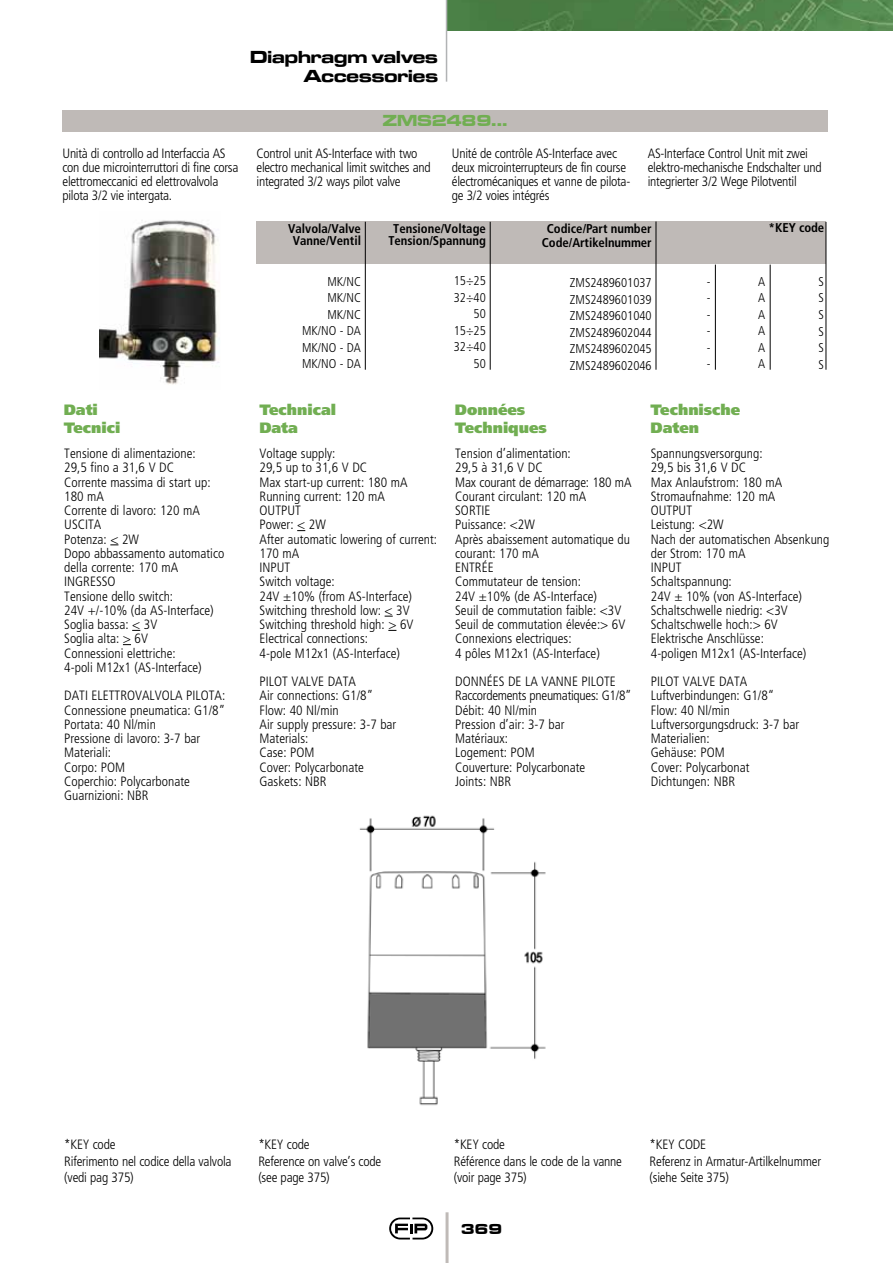
<style>
.page{position:relative;width:893px;height:1263px;background:#fff}
.page>*{position:absolute;margin:0;border:0;box-sizing:border-box;transform-origin:0 0}
.t1{font:18px/19.5px "Microgramma D Bold Exte";color:#000;text-align:right}
.t2{font:16.5px "Microgramma D Bold Exte";color:#71ae52}
.t3{font:900 15px/18px "Frutiger";color:#71ae52}
.t4{font:15px "Microgramma D Bold Exte";color:#000}
.t5{font:300 condensed 13.5px/14.2px "Frutiger";color:#000}
.t6{font:300 condensed 13.5px/14.2px "Frutiger";letter-spacing:-.02em;color:#000}
.t7{font:300 condensed 12.75px/16.5px "Frutiger";color:#000;text-align:justify}
.t8{font:700 condensed 12.75px/12px "Frutiger";color:#000;text-align:center}
</style>
<div class="page">
<hr style="left:446px;top:1212px;width:3px;height:51px;background:#bfbab7">
<svg style="left:389px;top:1217px;width:44px;height:22px"></svg>
<img style="left:447px;top:0;width:446px;height:30px">
<hr style="left:446px;top:0;width:1px;height:82px;background:#b1b3b4">
<div style="left:63px;top:111px;width:765px;height:21px;background:#bfbab7"></div>
<div style="left:257px;top:222px;width:569px;height:42px;background:#bfbab7"></div>
<hr style="left:365px;top:222px;width:1px;height:148px;background:#000">
<hr style="left:656px;top:221px;width:1px;height:149px;background:#000">
<hr style="left:826px;top:222px;width:1px;height:148px;background:#000">
<hr style="left:490px;top:222px;width:1px;height:148px;background:#000">
<hr style="left:715px;top:265px;width:1px;height:105px;background:#000">
<hr style="left:770px;top:265px;width:1px;height:105px;background:#000">
<img style="left:100px;top:220px;width:120px;height:165px">
<img style="left:359px;top:815px;width:187px;height:291px">
<h1 class="t1" style="left:250px;top:46px;width:189px">Diaphragm valves<br>Accessories</h1>
<p class="t2" style="left:383px;top:110px;width:126px">ZMS2489...</p>
<p class="t6" style="left:63px;top:146px;width:177px">Unità di controllo ad Interfaccia AS con due microinterruttori di fine corsa elettromeccanici ed elettrovalvola pilota 3/2 vie intergata.</p>
<p class="t6" style="left:257px;top:146px;width:176px">Control unit AS-Interface with two electro mechanical limit switches and integrated 3/2 ways pilot valve</p>
<p class="t6" style="left:452px;top:146px;width:180px">Unité de contrôle AS-Interface avec deux microinterrupteurs de fin course électromécaniques et vanne de pilota&shy;ge 3/2 voies intégrés</p>
<p class="t6" style="left:648px;top:146px;width:175px">AS-Interface Control Unit mit zwei elektro-mechanische Endschalter und integrierter 3/2 Wege Pilotventil</p>
<p class="t8" style="left:288px;top:223px;width:74px">Valvola/Valve<br>Vanne/Ventil</p>
<p class="t7" style="left:302px;top:273px;width:60px;text-align:right">MK/NC<br>MK/NC<br>MK/NC<br>MK/NO - DA<br>MK/NO - DA<br>MK/NO - DA</p>
<p class="t8" style="left:769px;top:222px;width:57px">*KEY code</p>
<p class="t8" style="left:388px;top:222px;width:99px">Tensione/Voltage<br>Tension/Spannung</p>
<p class="t7" style="left:454px;top:273px;width:34px;text-align:right">15÷25<br>32÷40<br>50<br>15÷25<br>32÷40<br>50</p>
<p class="t8" style="left:542px;top:222px;width:111px;line-height:13.5px">Codice/Part number<br>Code/Artikelnummer</p>
<p class="t7" style="left:570px;top:275px;width:83px">ZMS2489601037<br>ZMS2489601039<br>ZMS2489601040<br>ZMS2489602044<br>ZMS2489602045<br>ZMS2489602046</p>
<p class="t7" style="left:818px;top:273px;width:7px">S S S S S S</p>
<p class="t7" style="left:707px;top:273px;width:5px">- - - - - -</p>
<p class="t7" style="left:758px;top:273px;width:9px">A A A A A A</p>
<p class="t3" style="left:64px;top:400px;width:58px">Dati<br>Tecnici</p>
<p class="t5" style="left:64px;top:446px;width:161px">Tensione di alimentazione:<br>29,5 fino a 31,6 V DC<br>Corrente massima di start up:<br>180 mA<br>Corrente di lavoro: 120 mA<br>Uscita<br>Potenza: &lt; 2W<br>Dopo abbassamento automatico della corrente: 170 mA<br>INGRESSO<br>Tensione dello switch:<br>24V +/-10% (da AS-Interface)<br>Soglia bassa: &lt; 3V<br>Soglia alta: &gt; 6V<br>Connessioni elettriche:<br>4-poli M12x1 (AS-Interface)</p>
<p class="t5" style="left:64px;top:689px;width:162px">DATI ELETTROVALVOLA PILOTA:<br>Connessione pneumatica: G1/8”<br>Portata: 40 Nl/min<br>Pressione di lavoro: 3-7 bar<br>Materiali:<br>Corpo: POM<br>Coperchio: Polycarbonate<br>Guarnizioni: NBR</p>
<p class="t3" style="left:259px;top:400px;width:78px">Technical<br>Data</p>
<p class="t5" style="left:260px;top:446px;width:179px">Voltage supply:<br>29,5 up to 31,6 V DC<br>Max start-up current: 180 mA<br>Running current: 120 mA<br>Output<br>Power: &lt; 2W<br>After automatic lowering of current:<br>170 mA<br>Input<br>Switch voltage:<br>24V ±10% (from AS-Interface)<br>Switching threshold low: &lt; 3V<br>Switching threshold high: &gt; 6V<br>Electrical connections:<br>4-pole M12x1 (AS-Interface)</p>
<p class="t5" style="left:260px;top:674px;width:13px">Pilot</p>
<p class="t5" style="left:291px;top:674px;width:8px">valve</p>
<p class="t5" style="left:260px;top:674px;width:138px;text-indent:68px">data<br>Air connections: G1/8”<br>Flow: 40 Nl/min<br>Air supply pressure: 3-7 bar<br>Materials:<br>Case: POM<br>Cover: Polycarbonate<br>Gaskets: NBR</p>
<p class="t3" style="left:455px;top:400px;width:93px">Données<br>Techniques</p>
<p class="t5" style="left:455px;top:446px;width:178px">Tension d’alimentation:<br>29,5 à 31,6 V DC<br>Max courant de démarrage: 180 mA<br>Courant circulant: 120 mA<br>Sortie<br>Puissance: &lt;2W<br>Après abaissement automatique du courant: 170 mA<br>Entrée<br>Commutateur de tension:<br>24V ±10% (de AS-Interface)<br>Seuil de commutation faible: &lt;3V<br>Seuil de commutation élevée:&gt; 6V<br>Connexions electriques:<br>4 pôles M12x1 (AS-Interface)</p>
<p class="t5" style="left:455px;top:674px;width:16px">Données</p>
<p class="t5" style="left:508px;top:674px;width:42px">delavanne</p>
<p class="t5" style="left:455px;top:674px;width:178px;text-indent:126px">pilote<br>Raccordements pneumatiques: G1/8”<br>Débit: 40 Nl/min<br>Pression d’air: 3-7 bar<br>Matériaux:<br>Logement: POM<br>Couverture: Polycarbonate<br>Joints: NBR</p>
<p class="t3" style="left:651px;top:400px;width:91px">Technische<br>Daten</p>
<p class="t5" style="left:651px;top:446px;width:180px">Spannungsversorgung:<br>29,5 bis 31,6 V DC<br>Max Anlaufstrom: 180 mA<br>Stromaufnahme: 120 mA<br>OUTPUT<br>Leistung: &lt;2W<br>Nach der automatischen Absenkung der Strom: 170 mA<br>INPUT<br>Schaltspannung:<br>24V ± 10% (von AS-Interface)<br>Schaltschwelle niedrig: &lt;3V<br>Schaltschwelle hoch:&gt; 6V<br>Elektrische Anschlüsse:<br>4-poligen M12x1 (AS-Interface)</p>
<p class="t5" style="left:651px;top:674px;width:150px">PILOT VALVE DATA<br>Luftverbindungen: G1/8“<br>Flow: 40 Nl/min<br>Luftversorgungsdruck: 3-7 bar<br>Materialien:<br>Gehäuse: POM<br>Cover: Polycarbonat<br>Dichtungen: NBR</p>
<p class="t5" style="left:64px;top:1137px;width:169px;line-height:16.2px">*KEY code<br>Riferimento nel codice della valvola (vedi pag 375)</p>
<p class="t5" style="left:258px;top:1137px;width:124px;line-height:16.2px">*KEY code<br>Reference on valve’s code (see page 375)</p>
<p class="t5" style="left:454px;top:1137px;width:170px;line-height:16.2px">*KEY code<br>Référence dans le code de la vanne (voir page 375)</p>
<p class="t5" style="left:650px;top:1137px;width:173px;line-height:16.2px">*KEY CODE<br>Referenz in Armatur-Artilkelnummer (siehe Seite 375)</p>
<p class="t4" style="left:461px;top:1218px;width:42px">369</p>
</div>
